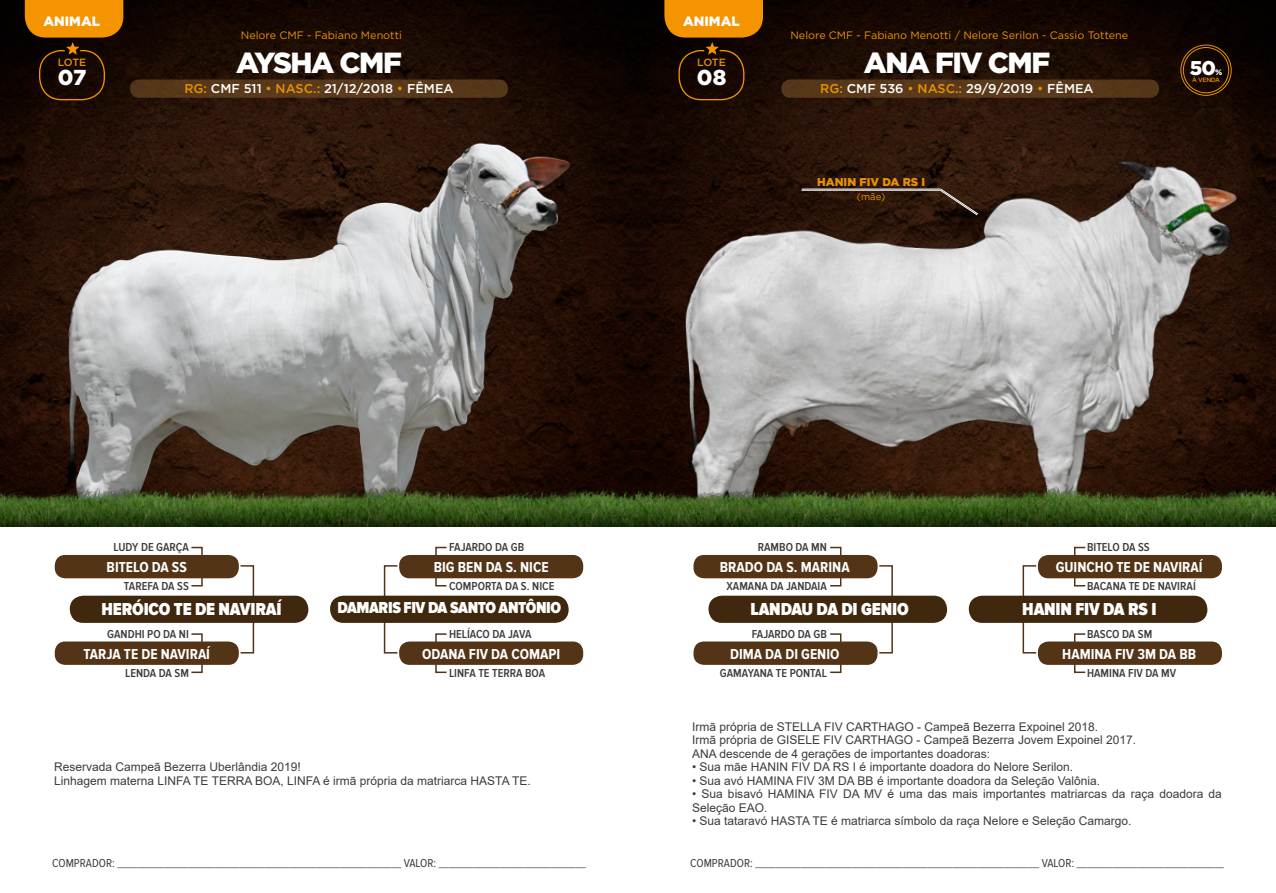
<style>
.page{position:relative;width:1276px;height:893px;background:#fff}
.page>*{position:absolute;margin:0;border:0;box-sizing:border-box;transform-origin:0 0}
.t1{font:900 29.1px "Gotham";letter-spacing:-.05em;color:#fff}
.t2{font:900 21.6px "Gotham";color:#fff}
.t3{font:900 19.95px "Gotham";color:#fff}
.t4{font:900 18px "Proxima Nova Cond";letter-spacing:-.01em;color:#fff}
.t5{font:900 16.5px "Proxima Nova Cond";letter-spacing:-.025em;color:#fff}
.t6{font:700 15px "Proxima Nova Cond";color:#fff}
.t7{font:900 13.5px "Gotham";color:#fff}
.t8{font:500 12.75px "Gotham";color:#fff}
.t9{font:12px/13.5px "Arial";color:#3c3c3a}
.t10{font:12px "Proxima Nova Cond";color:#3c3c3a}
.t11{font:600 12px "Proxima Nova Cond";color:#3c3c3a}
.t12{font:900 11.4px "Gotham";color:#e89200}
.t13{font:10.8px "Gotham";color:#e89200}
.t14{font:500 10.5px "Gotham";letter-spacing:-.04em;color:#de9305}
.t15{font:9.6px "Gotham";color:#e89200}
.t16{font:900 7.95px "Gotham";color:#fff}
.t17{font:500 6.15px "Gotham";letter-spacing:-.05em;color:#e89200}
.s1{color:#e89200}
</style>
<div class="page">
<img style="left:0;top:0;width:1276px;height:479px">
<div style="left:130px;top:80px;width:378px;height:18px;background:#58391a;border-radius:9px"></div>
<svg style="left:25px;top:0;width:98px;height:101px;background:#693c01"></svg>
<div style="left:384px;top:565px;width:14px;height:88px;border:2px solid #533417"></div>
<div style="left:435px;top:547px;width:12px;height:39px;border:2px solid #533417"></div>
<div style="left:435px;top:633px;width:12px;height:40px;border:2px solid #533417"></div>
<div style="left:240px;top:565px;width:14px;height:88px;border:2px solid #533417"></div>
<div style="left:191px;top:547px;width:12px;height:39px;border:2px solid #533417"></div>
<div style="left:191px;top:633px;width:12px;height:40px;border:2px solid #533417"></div>
<div style="left:399px;top:555px;width:184px;height:23px;background:#533417;border-radius:10px"></div>
<div style="left:399px;top:641px;width:184px;height:24px;background:#533417;border-radius:10px"></div>
<div style="left:55px;top:555px;width:184px;height:23px;background:#533417;border-radius:10px"></div>
<div style="left:55px;top:641px;width:184px;height:24px;background:#533417;border-radius:10px"></div>
<div style="left:70px;top:596px;width:238px;height:27px;background:#40280e;border-radius:14px"></div>
<div style="left:330px;top:596px;width:238px;height:27px;background:#40280e;border-radius:14px"></div>
<div style="left:781px;top:80px;width:378px;height:18px;background:#58391a;border-radius:9px"></div>
<svg style="left:664px;top:0;width:99px;height:101px;background:#683c01"></svg>
<div style="left:1022px;top:565px;width:15px;height:88px;border:2px solid #533417"></div>
<div style="left:1074px;top:547px;width:12px;height:39px;border:2px solid #533417"></div>
<div style="left:1074px;top:633px;width:12px;height:40px;border:2px solid #533417"></div>
<div style="left:878px;top:565px;width:15px;height:88px;border:2px solid #533417"></div>
<div style="left:829px;top:547px;width:12px;height:39px;border:2px solid #533417"></div>
<div style="left:829px;top:633px;width:12px;height:40px;border:2px solid #533417"></div>
<div style="left:1038px;top:555px;width:184px;height:23px;background:#533417;border-radius:10px"></div>
<div style="left:1038px;top:641px;width:184px;height:24px;background:#533417;border-radius:10px"></div>
<div style="left:693px;top:555px;width:184px;height:23px;background:#533417;border-radius:10px"></div>
<div style="left:693px;top:641px;width:184px;height:24px;background:#533417;border-radius:10px"></div>
<div style="left:708px;top:596px;width:239px;height:27px;background:#40280e;border-radius:14px"></div>
<div style="left:968px;top:596px;width:239px;height:27px;background:#40280e;border-radius:14px"></div>
<img style="left:55px;top:137px;width:531px;height:342px">
<div style="left:1183px;top:47px;width:46px;height:46px;border:1px solid #e89200;border-radius:50%"></div>
<div style="left:1180px;top:45px;width:51px;height:51px;border:1px solid #e89200;border-radius:50%"></div>
<img style="left:676px;top:149px;width:570px;height:330px">
<hr style="left:801px;top:189px;width:139px;height:1px;background:#fff">
<hr style="left:801px;top:190px;width:139px;height:1px;background:#fff">
<svg style="left:939px;top:188px;width:40px;height:27px"></svg>
<img style="left:0;top:479px;width:1276px;height:47px">
<p class="t7" style="left:44px;top:13px;width:58px">ANIMAL</p>
<p class="t7" style="left:683px;top:13px;width:58px">ANIMAL</p>
<p class="t13" style="left:241px;top:29px;width:162px">Nelore CMF - Fabiano Menotti</p>
<p class="t13" style="left:790px;top:29px;width:339px">Nelore CMF - Fabiano Menotti / Nelore Serilon - Cassio Tottene</p>
<p class="t14" style="left:58px;top:56px;width:30px">LOTE</p>
<p class="t2" style="left:58px;top:65px;width:30px">07</p>
<p class="t1" style="left:236px;top:46px;width:167px">AYSHA CMF</p>
<p class="t8" style="left:184px;top:82px;width:271px"><span class="s1">RG:</span> CMF 511 <span class="s1">• NASC.:</span> 21/12/2018 <span class="s1">•</span> FÊMEA</p>
<p class="t14" style="left:697px;top:56px;width:30px">LOTE</p>
<p class="t2" style="left:697px;top:65px;width:31px">08</p>
<p class="t1" style="left:863px;top:46px;width:188px">ANA FIV CMF</p>
<p class="t8" style="left:820px;top:82px;width:275px"><span class="s1">RG:</span> CMF 536 <span class="s1">• NASC.:</span> 29/9/2019 <span class="s1">•</span> FÊMEA</p>
<p class="t3" style="left:1190px;top:56px;width:28px">50</p>
<p class="t16" style="left:1215px;top:68px;width:9px">%</p>
<p class="t17" style="left:1192px;top:76px;width:29px">À VENDA</p>
<p class="t12" style="left:817px;top:175px;width:110px">HANIN FIV DA RS I</p>
<p class="t15" style="left:857px;top:191px;width:30px">(mãe)</p>
<p class="t11" style="left:114px;top:540px;width:77px">LUDY DE GARÇA</p>
<p class="t11" style="left:449px;top:540px;width:77px">FAJARDO DA GB</p>
<p class="t11" style="left:758px;top:540px;width:71px">RAMBO DA MN</p>
<p class="t11" style="left:1087px;top:540px;width:64px">BITELO DA SS</p>
<p class="t6" style="left:107px;top:559px;width:82px">BITELO DA SS</p>
<p class="t6" style="left:434px;top:559px;width:116px">BIG BEN DA S. NICE</p>
<p class="t6" style="left:720px;top:559px;width:131px">BRADO DA S. MARINA</p>
<p class="t6" style="left:1055px;top:559px;width:148px">GUINCHO TE DE NAVIRAÍ</p>
<p class="t11" style="left:124px;top:579px;width:67px">TAREFA DA SS</p>
<p class="t11" style="left:449px;top:579px;width:107px">COMPORTA DA S. NICE</p>
<p class="t11" style="left:726px;top:579px;width:102px">XAMANA DA JANDAIA</p>
<p class="t11" style="left:1087px;top:579px;width:110px">BACANA TE DE NAVIRAÍ</p>
<p class="t4" style="left:102px;top:599px;width:182px">HERÓICO TE DE NAVIRAÍ</p>
<p class="t5" style="left:337px;top:599px;width:225px">DAMARIS FIV DA SANTO ANTÔNIO</p>
<p class="t4" style="left:750px;top:599px;width:160px">LANDAU DA DI GENIO</p>
<p class="t4" style="left:1022px;top:599px;width:136px">HANIN FIV DA RS I</p>
<p class="t11" style="left:107px;top:627px;width:83px">GANDHI PO DA NI</p>
<p class="t11" style="left:449px;top:627px;width:84px">HELÍACO DA JAVA</p>
<p class="t11" style="left:751px;top:627px;width:77px">FAJARDO DA GB</p>
<p class="t11" style="left:1087px;top:627px;width:67px">BASCO DA SM</p>
<p class="t6" style="left:83px;top:645px;width:128px">TARJA TE DE NAVIRAÍ</p>
<p class="t6" style="left:422px;top:645px;width:140px">ODANA FIV DA COMAPI</p>
<p class="t6" style="left:730px;top:645px;width:111px">DIMA DA DI GENIO</p>
<p class="t6" style="left:1062px;top:645px;width:135px">HAMINA FIV 3M DA BB</p>
<p class="t11" style="left:125px;top:666px;width:65px">LENDA DA SM</p>
<p class="t11" style="left:449px;top:666px;width:98px">LINFA TE TERRA BOA</p>
<p class="t11" style="left:720px;top:666px;width:108px">GAMAYANA TE PONTAL</p>
<p class="t11" style="left:1087px;top:666px;width:91px">HAMINA FIV DA MV</p>
<p class="t9" style="left:54px;top:760px;width:248px">Reservada Campeã Bezerra Uberlândia 2019!</p>
<p class="t9" style="left:54px;top:774px;width:478px">Linhagem materna LINFA TE TERRA BOA, LINFA é irmã própria da matriarca HASTA TE.</p>
<p class="t9" style="left:692px;top:720px;width:407px">Irmã própria de STELLA FIV CARTHAGO - Campeã Bezerra Expoinel 2018.</p>
<p class="t9" style="left:692px;top:733px;width:445px">Irmã própria de GISELE FIV CARTHAGO - Campeã Bezerra Jovem Expoinel 2017.</p>
<p class="t9" style="left:692px;top:747px;width:300px">ANA descende de 4 gerações de importantes doadoras:</p>
<p class="t9" style="left:692px;top:760px;width:383px">• Sua mãe HANIN FIV DA RS I é importante doadora do Nelore Serilon.</p>
<p class="t9" style="left:692px;top:774px;width:410px">• Sua avó HAMINA FIV 3M DA BB é importante doadora da Seleção Valônia.</p>
<p class="t9" style="left:692px;top:787px;width:531px">• Sua bisavó HAMINA FIV DA MV é uma das mais importantes matriarcas da raça doadora da<br>Seleção EAO.</p>
<p class="t9" style="left:692px;top:814px;width:441px">• Sua tataravó HASTA TE é matriarca símbolo da raça Nelore e Seleção Camargo.</p>
<p class="t10" style="left:52px;top:856px;width:535px">COMPRADOR: ________________________________________________________ VALOR: _____________________________</p>
<p class="t10" style="left:690px;top:856px;width:535px">COMPRADOR: ________________________________________________________ VALOR: _____________________________</p>
</div>
